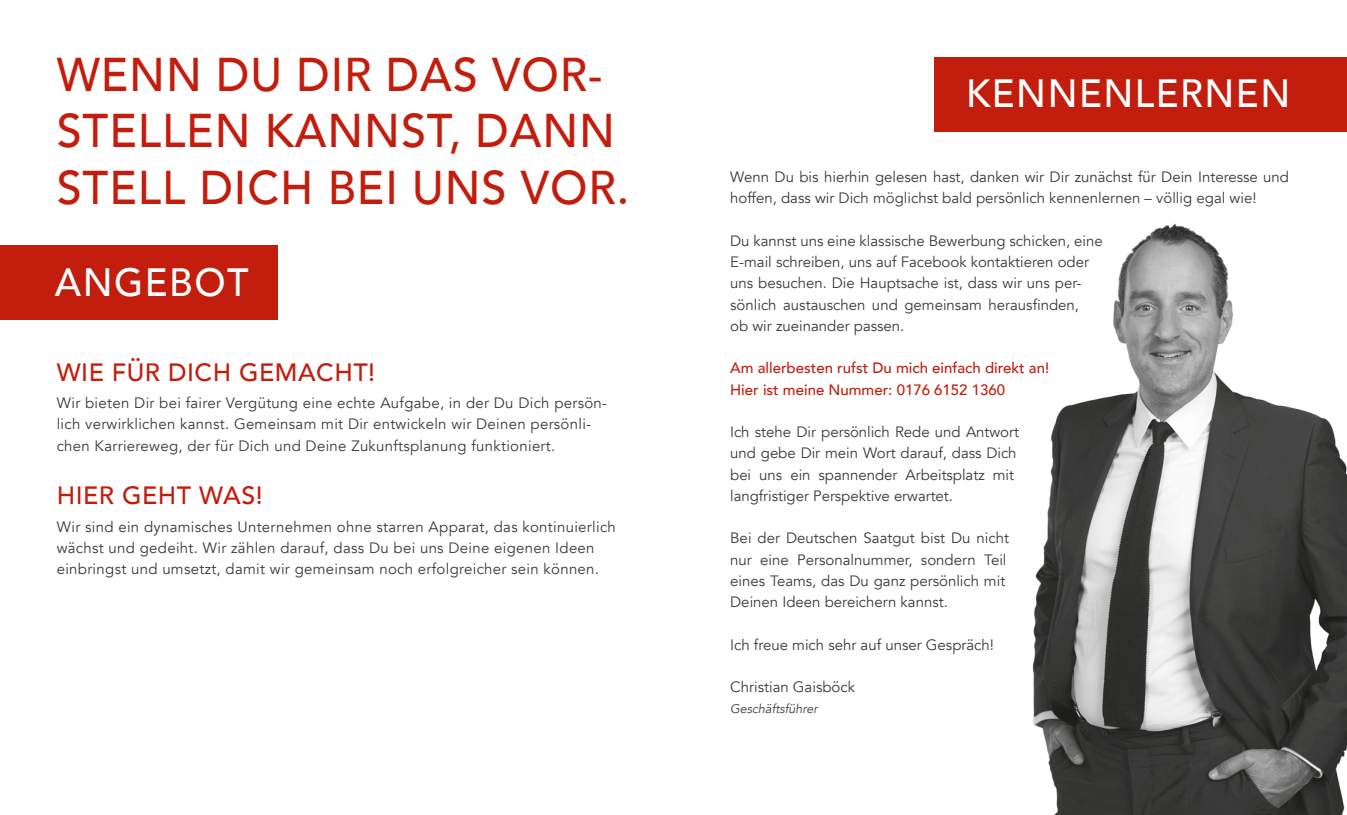
<style>
.page{position:relative;width:1347px;height:815px;background:#fff}
.page>*{position:absolute;margin:0;border:0;box-sizing:border-box;transform-origin:0 0}
.t1{font:500 47.25px "Avenir";letter-spacing:.02em;color:#c31d0e;scale:.95 1}
.t2{font:500 39.38px "Avenir";letter-spacing:.04em;color:#fff;scale:.95 1}
.t3{font:500 25px "Avenir";letter-spacing:.02em;color:#c31d0e}
.t4{font:15px/21.2px "Avenir";color:#3b3b3b}
.t5{font:15px/21.2px "Avenir";letter-spacing:.02em;color:#3b3b3b}
.t6{font:500 15px "Avenir";color:#c31d0e}
.t7{font:italic 12.5px "Avenir";color:#3b3b3b}
</style>
<div class="page">
<div style="left:0;top:245px;width:278px;height:75px;background:#c31d0e"></div>
<img style="left:1032px;top:223px;width:314px;height:592px">
<div style="left:934px;top:57px;width:412px;height:75px;background:#c31d0e"></div>
<p class="t1" style="left:57px;top:34px;width:576px">WENN DU DIR DAS VOR-</p>
<p class="t1" style="left:57px;top:90px;width:589px">STELLEN KANNST, DANN</p>
<p class="t1" style="left:57px;top:146px;width:604px">STELL DICH BEI UNS VOR.</p>
<p class="t2" style="left:55px;top:248px;width:205px">ANGEBOT</p>
<p class="t3" style="left:57px;top:350px;width:320px">WIE FÜR DICH GEMACHT!</p>
<p class="t5" style="left:57px;top:393px;width:552px">Wir bieten Dir bei fairer Vergütung eine echte Aufgabe, in der Du Dich persön&shy;lich verwirklichen kannst. Gemeinsam mit Dir entwickeln wir Deinen persönli&shy;chen Karriereweg, der für Dich und Deine Zukunftsplanung funktioniert.</p>
<p class="t3" style="left:57px;top:474px;width:207px">HIER GEHT WAS!</p>
<p class="t5" style="left:57px;top:516px;width:560px">Wir sind ein dynamisches Unternehmen ohne starren Apparat, das kontinuierlich wächst und gedeiht. Wir zählen darauf, dass Du bei uns Deine eigenen Ideen einbringst und umsetzt, damit wir gemeinsam noch erfolgreicher sein können.</p>
<p class="t2" style="left:966px;top:59px;width:343px">KENNENLERNEN</p>
<p class="t4" style="left:730px;top:167px;width:560px">Wenn Du bis hierhin gelesen hast, danken wir Dir zunächst für Dein Interesse und hoffen, dass wir Dich möglichst bald persönlich kennenlernen – völlig egal wie!</p>
<p class="t4" style="left:730px;top:230px;width:374px">Du kannst uns eine klassische Bewerbung schicken, eine E-mail schreiben, uns auf Facebook kontaktieren oder uns besuchen. Die Hauptsache ist, dass wir uns per&shy;sönlich austauschen und gemeinsam herausfinden,<br>ob wir zueinander passen.</p>
<p class="t6" style="left:730px;top:355px;width:320px">Am allerbesten rufst Du mich einfach direkt an!</p>
<p class="t6" style="left:730px;top:376px;width:276px">Hier ist meine Nummer: 0176 6152 1360</p>
<p class="t4" style="left:730px;top:422px;width:290px">Ich stehe Dir persönlich Rede und Antwort und gebe Dir mein Wort darauf, dass Dich bei uns ein spannender Arbeitsplatz mit langfristiger Perspektive erwartet.</p>
<p class="t4" style="left:730px;top:528px;width:280px">Bei der Deutschen Saatgut bist Du nicht nur eine Personalnummer, sondern Teil eines Teams, das Du ganz persönlich mit Deinen Ideen bereichern kannst.</p>
<p class="t4" style="left:730px;top:634px;width:265px">Ich freue mich sehr auf unser Gespräch!</p>
<p class="t4" style="left:730px;top:677px;width:126px">Christian Gaisböck</p>
<p class="t7" style="left:730px;top:702px;width:89px">Geschäftsführer</p>
</div>
